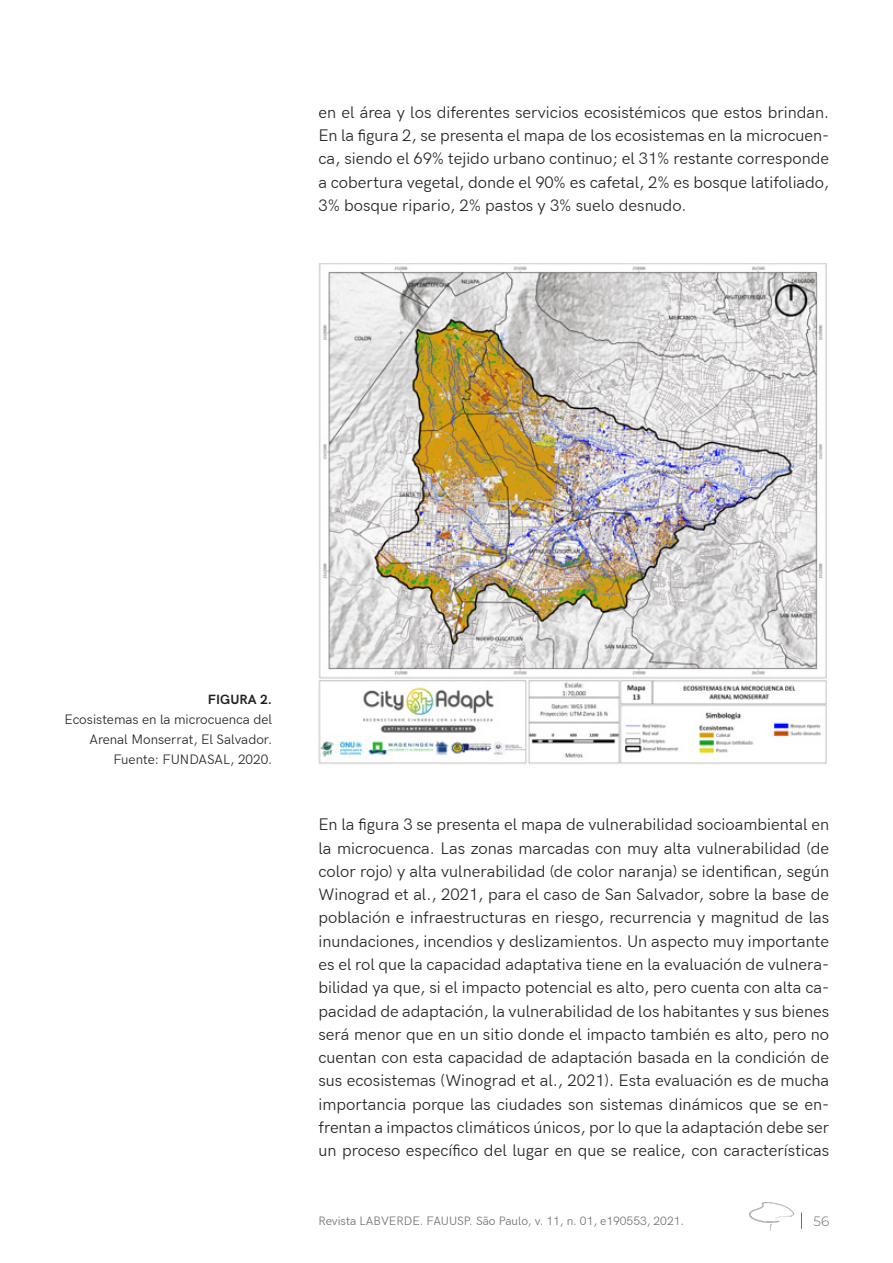
<style>
.page{position:relative;width:893px;height:1263px;background:#fff}
.page>*{position:absolute;margin:0;border:0;box-sizing:border-box;transform-origin:0 0}
.corpo_texto{font:16.5px/23.2px "HK Grotesk";color:#231f20;text-align:justify}
.legenda{font:13.5px/20.2px "HK Grotesk";color:#231f20;text-align:right}
.legenda-2{font:700 13.5px "HK Grotesk";letter-spacing:.005em;color:#231f20}
.t1{font:300 13.5px "Montserrat";color:#6c6d70}
.t2{font:12px "HK Grotesk";color:#6c6d70}
</style>
<div class="page">
<img style="left:749px;top:1202px;width:45px;height:29px">
<svg style="left:801px;top:1212px;width:1px;height:17px"></svg>
<img style="left:318px;top:264px;width:509px;height:501px">
<p class="corpo_texto" style="left:318px;top:99px;width:512px">en el área y los diferentes servicios ecosistémicos que estos brindan.<br>En la figura 2, se presenta el mapa de los ecosistemas en la microcuen&shy;ca, siendo el 69% tejido urbano continuo; el 31% restante corresponde a cobertura vegetal, donde el 90% es cafetal, 2% es bosque latifoliado, 3% bosque ripario, 2% pastos y 3% suelo desnudo.</p>
<p class="legenda-2" style="left:208px;top:689px;width:66px">FIGURA 2.</p>
<p class="legenda" style="left:64px;top:708px;width:209px">Ecosistemas en la microcuenca del<br>Arenal Monserrat, El Salvador.</p>
<p class="legenda" style="left:114px;top:749px;width:160px">Fuente: FUNDASAL, 2020.</p>
<p class="corpo_texto" style="left:318px;top:812px;width:512px">En la figura 3 se presenta el mapa de vulnerabilidad socioambiental en la microcuenca. Las zonas marcadas con muy alta vulnerabilidad (de color rojo) y alta vulnerabilidad (de color naranja) se identifican, según Winograd et al., 2021, para el caso de San Salvador, sobre la base de población e infraestructuras en riesgo, recurrencia y magnitud de las inundaciones, incendios y deslizamientos. Un aspecto muy importante es el rol que la capacidad adaptativa tiene en la evaluación de vulnera&shy;bilidad ya que, si el impacto potencial es alto, pero cuenta con alta ca&shy;pacidad de adaptación, la vulnerabilidad de los habitantes y sus bienes será menor que en un sitio donde el impacto también es alto, pero no cuentan con esta capacidad de adaptación basada en la condición de sus ecosistemas (Winograd et al., 2021). Esta evaluación es de mucha importancia porque las ciudades son sistemas dinámicos que se en&shy;frentan a impactos climáticos únicos, por lo que la adaptación debe ser un proceso específico del lugar en que se realice, con características</p>
<p class="t2" style="left:318px;top:1212px;width:367px">Revista LABVERDE. FAUUSP. São Paulo, v. 11, n. 01, e190553, 2021.</p>
<p class="t1" style="left:813px;top:1211px;width:17px">56</p>
</div>
